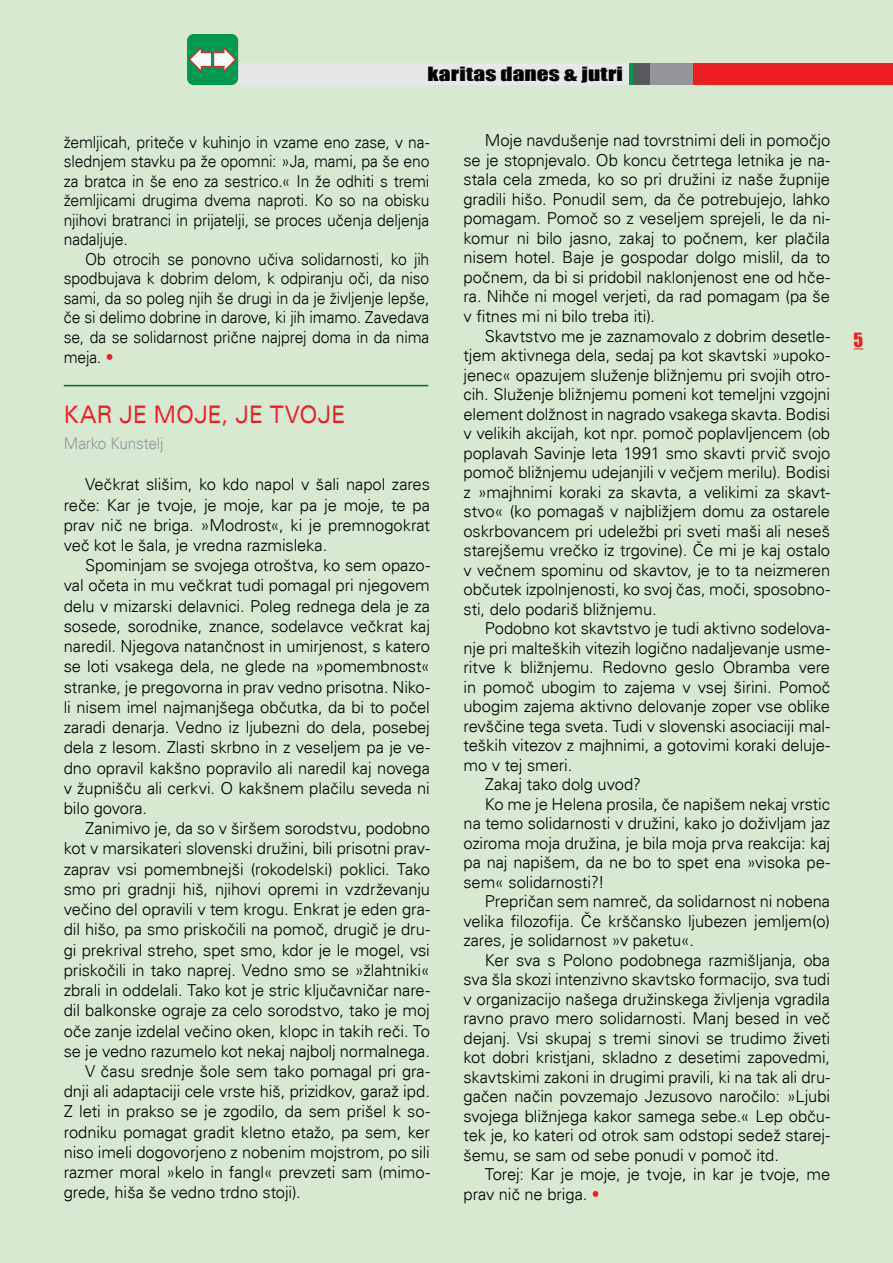
<style>
.page{position:relative;width:893px;height:1263px;background:#d8e9d2}
.page>*{position:absolute;margin:0;border:0;box-sizing:border-box;transform-origin:0 0}
.t1{font:expanded 24.15px "Univers";color:#ed1d24;scale:.77 1}
.t2{font:18px "Impact";letter-spacing:.005em;color:#000;scale:1.3 1}
.t3{font:18px "Impact";color:#ed1d24}
.t4{font:300 16.5px/19.5px "Univers";letter-spacing:-.005em;color:#000;text-align:justify}
.t5{font:300 16.5px/19.5px "Univers";letter-spacing:-.005em;color:#000;text-align:justify;scale:.95 1}
.t6{font:300 16.2px "Univers";letter-spacing:-.01em;color:#939598;scale:.95 1}
.s1{color:#ed1d24}
</style>
<div class="page">
<div style="left:225px;top:64px;width:668px;height:21px;background:#e6e7e8"></div>
<div style="left:634px;top:64px;width:259px;height:21px;background:#58595b"></div>
<div style="left:651px;top:64px;width:242px;height:21px;background:#939598"></div>
<div style="left:693px;top:64px;width:200px;height:21px;background:#ed1d24"></div>
<div style="left:187px;top:34px;width:51px;height:51px;background:#009a4e;border-radius:7px"></div>
<svg style="left:189px;top:46px;width:48px;height:27px"></svg>
<svg style="left:854px;top:348px;width:10px;height:2px"></svg>
<hr style="left:64px;top:385px;width:364px;height:1px;background:#006a34">
<p class="t2" style="left:461px;top:60px;width:126px">škofijska karitas</p>
<p class="t2" style="left:428px;top:60px;width:152px">karitas danes &amp; jutri</p>
<p class="t5" style="left:64px;top:132px;width:386px">žemljicah, priteče v kuhinjo in vzame eno zase, v na&shy;slednjem stavku pa že opomni: »Ja, mami, pa še eno za bratca in še eno za sestrico.« In že odhiti s tremi žemljicami drugima dvema naproti. Ko so na obisku njihovi bratranci in prijatelji, se proces učenja deljenja nadaljuje.</p>
<p class="t5" style="left:64px;top:249px;width:386px;text-indent:21px">Ob otrocih se ponovno učiva solidarnosti, ko jih spodbujava k dobrim delom, k odpiranju oči, da niso sami, da so poleg njih še drugi in da je življenje lepše, če si delimo dobrine in darove, ki jih imamo. Zavedava se, da se solidarnost prične najprej doma in da nima meja. <span class="s1">•</span></p>
<h1 class="t1" style="left:64px;top:400px;width:367px">KAR JE M OJE, JE TVOJE</h1>
<p class="t6" style="left:64px;top:433px;width:106px">Marko Kunstelj</p>
<p class="t4" style="left:64px;top:474px;width:368px;line-height:20.2px;text-indent:21px">Večkrat slišim, ko kdo napol v šali napol zares reče: Kar je tvoje, je moje, kar pa je moje, te pa prav nič ne briga. »Modrost«, ki je premnogokrat več kot le šala, je vredna razmisleka.</p>
<p class="t4" style="left:64px;top:555px;width:368px;line-height:20.2px;text-indent:21px">Spominjam se svojega otroštva, ko sem opazo&shy;val očeta in mu večkrat tudi pomagal pri njegovem delu v mizarski delavnici. Poleg rednega dela je za sosede, sorodnike, znance, sodelavce večkrat kaj naredil. Njegova natančnost in umirjenost, s katero se loti vsakega dela, ne glede na »pomembnost« stranke, je pregovorna in prav vedno prisotna. Niko&shy;li nisem imel najmanjšega občutka, da bi to počel zaradi denarja. Vedno iz ljubezni do dela, posebej dela z lesom. Zlasti skrbno in z veseljem pa je ve&shy;dno opravil kakšno popravilo ali naredil kaj novega v župnišču ali cerkvi. O kakšnem plačilu seveda ni bilo govora.</p>
<p class="t4" style="left:85px;top:819px;width:346px">Zanimivo je, da so v širšem sorodstvu, podobno</p>
<p class="t4" style="left:64px;top:839px;width:368px">kot v marsikateri slovenski družini, bili prisotni prav-</p>
<p class="t4" style="left:64px;top:859px;width:368px">zaprav vsi pomembnejši (rokodelski) poklici. Tako</p>
<p class="t4" style="left:64px;top:879px;width:368px">smo pri gradnji hiš, njihovi opremi in vzdrževanju</p>
<p class="t4" style="left:64px;top:899px;width:368px">večino del opravili v tem krogu. Enkrat je eden gra-</p>
<p class="t4" style="left:64px;top:920px;width:368px">dil hišo, pa smo priskočili na pomoč, drugič je dru-</p>
<p class="t4" style="left:64px;top:940px;width:368px">gi prekrival streho, spet smo, kdor je le mogel, vsi</p>
<p class="t4" style="left:64px;top:960px;width:368px">priskočili in tako naprej. Vedno smo se »žlahtniki«</p>
<p class="t4" style="left:64px;top:980px;width:368px">zbrali in oddelali. Tako kot je stric ključavničar nare-</p>
<p class="t4" style="left:64px;top:1001px;width:368px">dil balkonske ograje za celo sorodstvo, tako je moj</p>
<p class="t4" style="left:64px;top:1021px;width:368px">oče zanje izdelal večino oken, klopc in takih reči. To</p>
<p class="t4" style="left:64px;top:1041px;width:368px">se je vedno razumelo kot nekaj najbolj normalnega.</p>
<p class="t4" style="left:85px;top:1061px;width:346px">V času srednje šole sem tako pomagal pri gra-</p>
<p class="t4" style="left:64px;top:1082px;width:368px">dnji ali adaptaciji cele vrste hiš, prizidkov, garaž ipd.</p>
<p class="t4" style="left:64px;top:1102px;width:368px">Z leti in prakso se je zgodilo, da sem prišel k so-</p>
<p class="t4" style="left:64px;top:1122px;width:368px">rodniku pomagat gradit kletno etažo, pa sem, ker</p>
<p class="t4" style="left:64px;top:1142px;width:368px">niso imeli dogovorjeno z nobenim mojstrom, po sili</p>
<p class="t4" style="left:64px;top:1162px;width:368px">razmer moral »kelo in fangl« prevzeti sam (mimo-</p>
<p class="t4" style="left:64px;top:1183px;width:239px">grede, hiša še vedno trdno stoji).</p>
<p class="t4" style="left:463px;top:131px;width:368px;text-indent:21px">Moje navdušenje nad tovrstnimi deli in pomočjo se je stopnjevalo. Ob koncu četrtega letnika je na&shy;stala cela zmeda, ko so pri družini iz naše župnije gradili hišo. Ponudil sem, da če potrebujejo, lahko pomagam. Pomoč so z veseljem sprejeli, le da ni&shy;komur ni bilo jasno, zakaj to počnem, ker plačila nisem hotel. Baje je gospodar dolgo mislil, da to počnem, da bi si pridobil naklonjenost ene od hče&shy;ra. Nihče ni mogel verjeti, da rad pomagam (pa še v fitnes mi ni bilo treba iti).</p>
<p class="t4" style="left:463px;top:326px;width:368px;text-indent:21px">Skavtstvo me je zaznamovalo z dobrim desetle&shy;tjem aktivnega dela, sedaj pa kot skavtski »upoko&shy;jenec« opazujem služenje bližnjemu pri svojih otro&shy;cih. Služenje bližnjemu pomeni kot temeljni vzgojni element dolžnost in nagrado vsakega skavta. Bodisi v velikih akcijah, kot npr. pomoč poplavljencem (ob poplavah Savinje leta 1991 smo skavti prvič svojo pomoč bližnjemu udejanjili v večjem merilu). Bodisi z »majhnimi koraki za skavta, a velikimi za skavt&shy;stvo« (ko pomagaš v najbližjem domu za ostarele oskrbovancem pri udeležbi pri sveti maši ali neseš starejšemu vrečko iz trgovine). Če mi je kaj ostalo v večnem spominu od skavtov, je to ta neizmeren občutek izpolnjenosti, ko svoj čas, moči, sposobno&shy;sti, delo podariš bližnjemu.</p>
<p class="t4" style="left:485px;top:618px;width:347px">Podobno kot skavtstvo je tudi aktivno sodelova-</p>
<p class="t4" style="left:463px;top:638px;width:368px">nje pri malteških vitezih logično nadaljevanje usme-</p>
<p class="t4" style="left:463px;top:657px;width:368px">ritve k bližnjemu. Redovno geslo Obramba vere</p>
<p class="t4" style="left:463px;top:677px;width:368px">in pomoč ubogim to zajema v vsej širini. Pomoč</p>
<p class="t4" style="left:463px;top:696px;width:368px">ubogim zajema aktivno delovanje zoper vse oblike</p>
<p class="t4" style="left:463px;top:716px;width:368px">revščine tega sveta. Tudi v slovenski asociaciji mal-</p>
<p class="t4" style="left:463px;top:735px;width:368px">teških vitezov z majhnimi, a gotovimi koraki deluje-</p>
<p class="t4" style="left:463px;top:755px;width:110px">mo v tej smeri.</p>
<p class="t4" style="left:485px;top:774px;width:158px">Zakaj tako dolg uvod?</p>
<p class="t4" style="left:485px;top:794px;width:347px">Ko me je Helena prosila, če napišem nekaj vrstic</p>
<p class="t4" style="left:463px;top:813px;width:368px">na temo solidarnosti v družini, kako jo doživljam jaz</p>
<p class="t4" style="left:463px;top:833px;width:368px">oziroma moja družina, je bila moja prva reakcija: kaj</p>
<p class="t4" style="left:463px;top:852px;width:368px">pa naj napišem, da ne bo to spet ena »visoka pe-</p>
<p class="t4" style="left:463px;top:872px;width:143px">sem« solidarnosti?!</p>
<p class="t4" style="left:485px;top:891px;width:347px">Prepričan sem namreč, da solidarnost ni nobena</p>
<p class="t4" style="left:463px;top:911px;width:368px">velika filozofija. Če krščansko ljubezen jemljem(o)</p>
<p class="t4" style="left:463px;top:930px;width:232px">zares, je solidarnost »v paketu«.</p>
<p class="t4" style="left:485px;top:950px;width:347px">Ker sva s Polono podobnega razmišljanja, oba</p>
<p class="t4" style="left:463px;top:969px;width:368px">sva šla skozi intenzivno skavtsko formacijo, sva tudi</p>
<p class="t4" style="left:463px;top:989px;width:368px">v organizacijo našega družinskega življenja vgradila</p>
<p class="t4" style="left:463px;top:1009px;width:368px">ravno pravo mero solidarnosti. Manj besed in več</p>
<p class="t4" style="left:463px;top:1028px;width:368px">dejanj. Vsi skupaj s tremi sinovi se trudimo živeti</p>
<p class="t4" style="left:463px;top:1048px;width:368px">kot dobri kristjani, skladno z desetimi zapovedmi,</p>
<p class="t4" style="left:463px;top:1067px;width:368px">skavtskimi zakoni in drugimi pravili, ki na tak ali dru-</p>
<p class="t4" style="left:463px;top:1087px;width:368px">gačen način povzemajo Jezusovo naročilo: »Ljubi</p>
<p class="t4" style="left:463px;top:1106px;width:368px">svojega bližnjega kakor samega sebe.« Lep obču-</p>
<p class="t4" style="left:463px;top:1126px;width:368px">tek je, ko kateri od otrok sam odstopi sedež starej-</p>
<p class="t4" style="left:463px;top:1145px;width:317px">šemu, se sam od sebe ponudi v pomoč itd.</p>
<p class="t4" style="left:485px;top:1165px;width:347px">Torej: Kar je moje, je tvoje, in kar je tvoje, me</p>
<p class="t4" style="left:463px;top:1184px;width:138px">prav nič ne briga. <span class="s1">•</span></p>
<p class="t3" style="left:854px;top:326px;width:11px">5</p>
</div>
